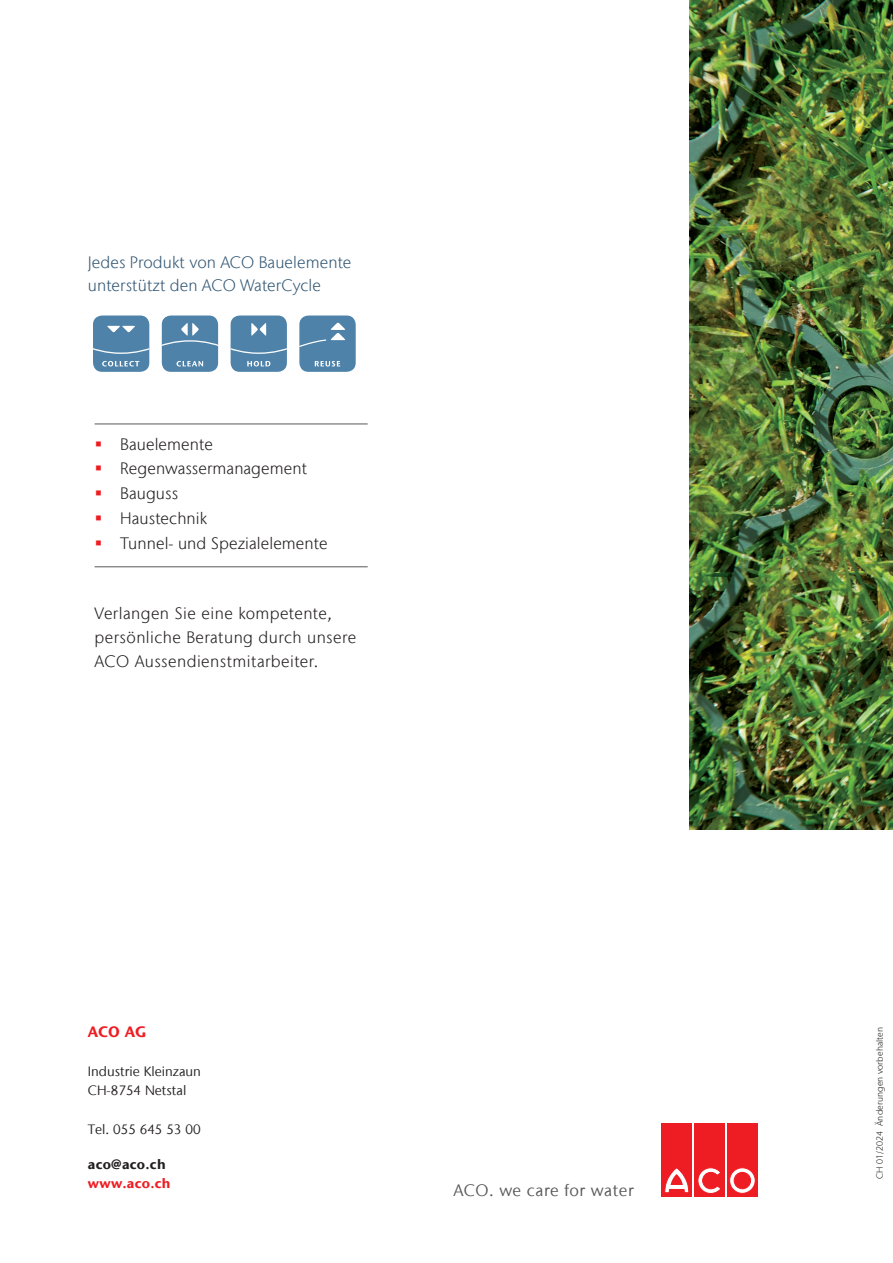
<style>
.page{position:relative;width:893px;height:1263px;background:#fff}
.page>*{position:absolute;margin:0;border:0;box-sizing:border-box;transform-origin:0 0}
.Fließtext{font:300 16.5px/24px "Stone Sans IIITC Com";letter-spacing:.01em;color:#231f20}
.Introduction_text{font:300 16.5px/23.1px "Stone Sans IIITC Com";letter-spacing:.005em;color:#335875}
.Back_Claim{font:16.5px "Stone Sans IIITC Com";letter-spacing:.035em;color:#57585a}
.Adreßblock{font:700 15px "Stone Sans IIITC Com";color:#ee1d23}
.Adreßblock-2{font:13.5px "Stone Sans IIITC Com";color:#231f20}
.Adreßblock-3{font:700 13.5px "Stone Sans IIITC Com";letter-spacing:.02em;color:#231f20}
.Adreßblock-4{font:700 13.5px "Stone Sans IIITC Com";letter-spacing:.02em;color:#ee1d23}
.t1{font:300 9px "Stone Sans IIITC Com";letter-spacing:.01em;color:#231f20}
</style>
<div class="page">
<img style="left:690px;top:0;width:203px;height:829px">
<hr style="left:95px;top:424px;width:273px;height:1px;background:#57585a">
<hr style="left:95px;top:566px;width:273px;height:1px;background:#57585a">
<div style="left:93px;top:315px;width:56px;height:57px;background:#4e82a9;border-radius:9px"></div>
<svg style="left:93px;top:326px;width:56px;height:40px"></svg>
<div style="left:162px;top:315px;width:56px;height:57px;background:#4e82a9;border-radius:9px"></div>
<svg style="left:162px;top:323px;width:56px;height:43px"></svg>
<div style="left:231px;top:315px;width:56px;height:57px;background:#4e82a9;border-radius:9px"></div>
<svg style="left:231px;top:323px;width:56px;height:43px"></svg>
<div style="left:299px;top:315px;width:57px;height:57px;background:#4e82a9;border-radius:9px"></div>
<svg style="left:299px;top:323px;width:46px;height:24px"></svg>
<svg style="left:315px;top:361px;width:25px;height:5px"></svg>
<div style="left:662px;top:1123px;width:30px;height:73px;background:#ee1d23"></div>
<svg style="left:665px;top:1168px;width:24px;height:25px"></svg>
<div style="left:694px;top:1123px;width:31px;height:73px;background:#ee1d23"></div>
<svg style="left:698px;top:1167px;width:22px;height:26px"></svg>
<div style="left:727px;top:1123px;width:30px;height:73px;background:#ee1d23"></div>
<svg style="left:730px;top:1168px;width:25px;height:25px"></svg>
<div style="left:729px;top:1168px;width:26px;height:25px;border:1px solid #ee1d23;border-radius:50%"></div>
<div style="left:734px;top:1172px;width:17px;height:17px;background:#ee1d23;border-radius:50%"></div>
<div style="left:734px;top:1172px;width:17px;height:17px;border:1px solid #ee1d23;border-radius:50%"></div>
<p class="Introduction_text" style="left:88px;top:250px;width:265px">Jedes Produkt von ACO Bauelemente unterstützt den ACO WaterCycle</p>
<p class="Fließtext" style="left:120px;top:432px;width:94px">Bauelemente</p>
<p class="Fließtext" style="left:120px;top:456px;width:188px">Regenwassermanagement</p>
<p class="Fließtext" style="left:120px;top:481px;width:59px">Bauguss</p>
<p class="Fließtext" style="left:120px;top:506px;width:88px">Haustechnik</p>
<p class="Fließtext" style="left:120px;top:531px;width:209px">Tunnel- und Spezialelemente</p>
<p class="Fließtext" style="left:95px;top:601px;width:263px">Verlangen Sie eine kompetente, persönliche Beratung durch unsere<br>ACO Aussendienstmitarbeiter.</p>
<p class="Adreßblock" style="left:88px;top:1022px;width:60px">ACO AG</p>
<p class="Adreßblock-2" style="left:88px;top:1063px;width:115px">Industrie Kleinzaun</p>
<p class="Adreßblock-2" style="left:88px;top:1082px;width:100px">CH-8754 Netstal</p>
<p class="Adreßblock-2" style="left:88px;top:1121px;width:114px">Tel. 055 645 53 00</p>
<p class="Adreßblock-3" style="left:88px;top:1155px;width:79px">aco@aco.ch</p>
<p class="Adreßblock-4" style="left:88px;top:1175px;width:84px">www.aco.ch</p>
<p class="Back_Claim" style="left:453px;top:1180px;width:182px">ACO. we care for water</p>
<p class="t1" style="left:874px;top:1179px;width:153px;rotate:-90deg">CH 01/2024 Änderungen vorbehalten</p>
</div>
